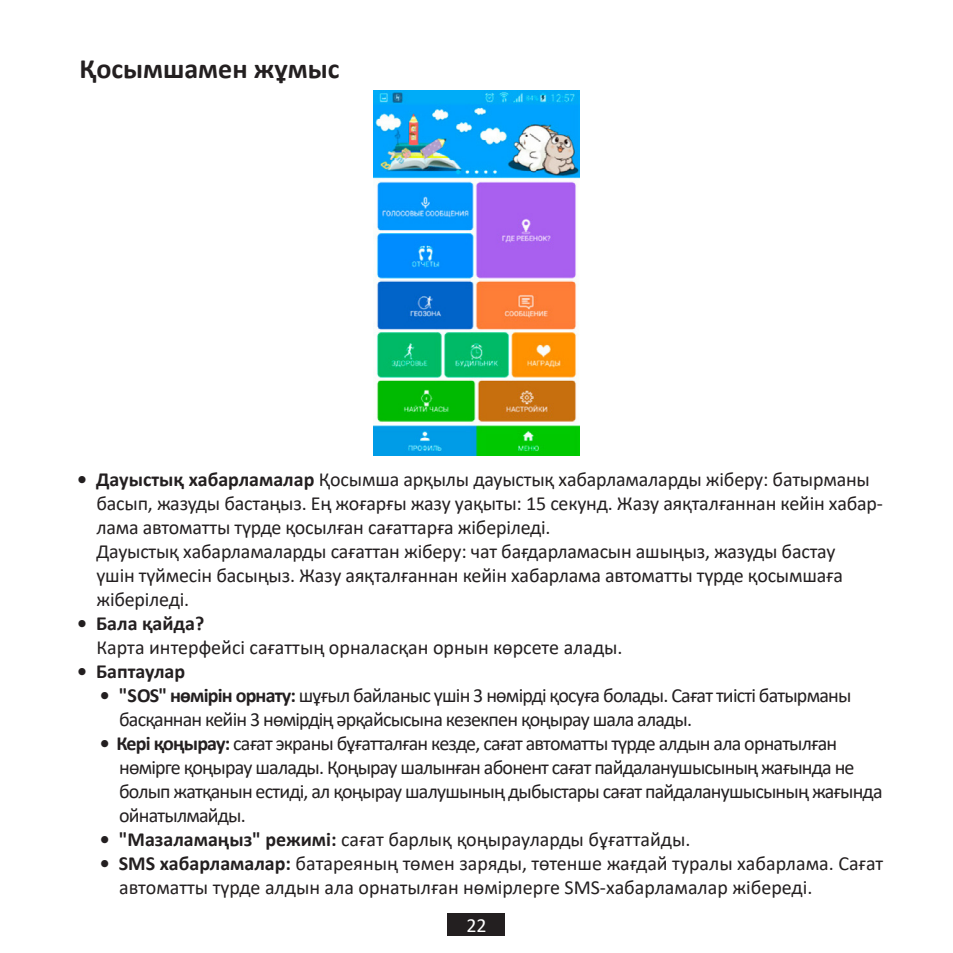
<style>
.page{position:relative;width:953px;height:953px;background:#fff}
.page>*{position:absolute;margin:0;border:0;box-sizing:border-box;transform-origin:0 0}
.Заголовок_7{font:700 28px "Calibri";color:#231f20}
.t1{font:20px/24px "Calibri";letter-spacing:-.01em;color:#231f20}
.t2{font:20px/24px "Calibri";letter-spacing:-.04em;color:#231f20}
.t3{font:700 20px "Calibri";color:#231f20}
.t4{font:20px "Calibri";color:#fff}
.s1{font-weight:700}
</style>
<div class="page">
<div style="left:448px;top:912px;width:57px;height:23px;background:#231f20"></div>
<img style="left:374px;top:91px;width:205px;height:364px">
<p class="Заголовок_7" style="left:79px;top:49px;width:261px">Қосымшамен жұмыс</p>
<p class="t1" style="left:96px;top:467px;width:788px;text-indent:-19px"><span class="s1">• Дауыстық хабарламалар</span> Қосымша арқылы дауыстық хабарламаларды жіберу: батырманы басып, жазуды бастаңыз. Ең жоғарғы жазу уақыты: 15 секунд. Жазу аяқталғаннан кейін хабар&shy;лама автоматты түрде қосылған сағаттарға жіберіледі.<br>Дауыстық хабарламаларды сағаттан жіберу: чат бағдарламасын ашыңыз, жазуды бастау<br>үшін түймесін басыңыз. Жазу аяқталғаннан кейін хабарлама автоматты түрде қосымшаға жіберіледі.</p>
<p class="t1" style="left:96px;top:611px;width:527px;text-indent:-19px"><span class="s1">• Бала қайда?<br></span>Карта интерфейсі сағаттың орналасқан орнын көрсете алады.</p>
<p class="t3" style="left:77px;top:657px;width:110px">• Баптаулар</p>
<p class="t2" style="left:119px;top:683px;width:733px;text-indent:-19px"><span class="s1">• "SOS" нөмірін орнату:</span> шұғыл байланыс үшін 3 нөмірді қосуға болады. Сағат тиісті батырманы басқаннан кейін 3 нөмірдің әрқайсысына кезекпен қоңырау шала алады.</p>
<p class="t2" style="left:119px;top:731px;width:765px;text-indent:-19px"><span class="s1">• Кері қоңырау:</span> сағат экраны бұғатталған кезде, сағат автоматты түрде алдын ала орнатылған нөмірге қоңырау шалады. Қоңырау шалынған абонент сағат пайдаланушысының жағында не болып жатқанын естиді, ал қоңырау шалушының дыбыстары сағат пайдаланушысының жағында ойнатылмайды.</p>
<p class="t1" style="left:100px;top:827px;width:592px"><span class="s1">• "Мазаламаңыз" режимі:</span> сағат барлық қоңырауларды бұғаттайды.</p>
<p class="t1" style="left:119px;top:851px;width:765px;text-indent:-19px"><span class="s1">• SMS хабарламалар:</span> батареяның төмен заряды, төтенше жағдай туралы хабарлама. Сағат автоматты түрде алдын ала орнатылған нөмірлерге SMS-хабарламалар жібереді.</p>
<p class="t4" style="left:466px;top:911px;width:22px">22</p>
</div>
